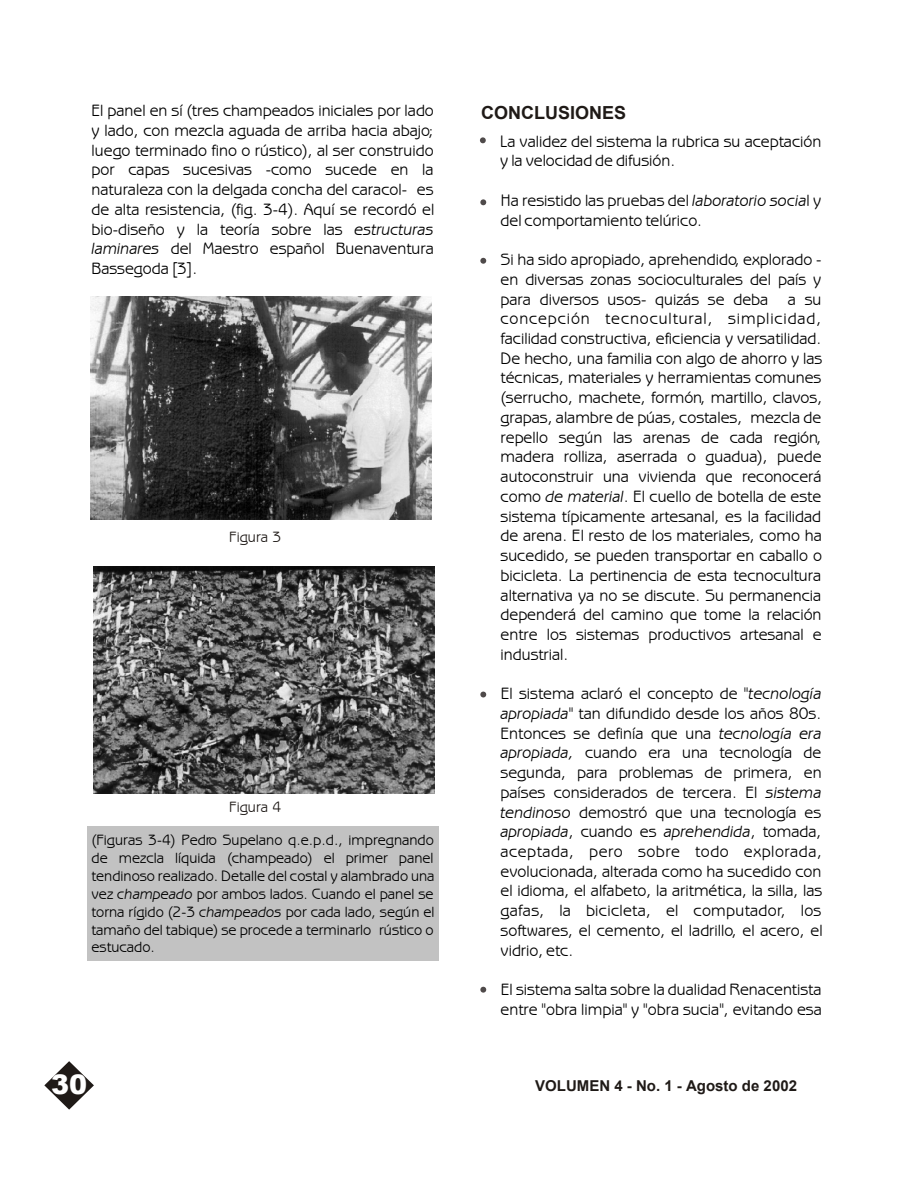
<style>
.page{position:relative;width:918px;height:1188px;background:#fff}
.page>*{position:absolute;margin:0;border:0;box-sizing:border-box;transform-origin:0 0}
.t1{font:900 27px "Arial";color:#fff}
.t2{font:700 18px "Arial";color:#1f1a17}
.t3{font:16.5px/19.8px "Benguiat Got Bk BT";color:#000;text-align:justify}
.t4{font:15px/18px "Benguiat Got Bk BT";color:#000;text-align:justify}
.t5{font:700 15px "Arial";color:#1f1a17}
.t6{font:15px "Benguiat Got Bk BT";color:#1f1a17}
.s1{font-style:italic}
</style>
<div class="page">
<div style="left:88px;top:827px;width:351px;height:134px;background:#c2c2c2"></div>
<img style="left:91px;top:296px;width:341px;height:223px">
<img style="left:94px;top:566px;width:341px;height:228px">
<svg style="left:480px;top:137px;width:6px;height:6px"></svg>
<svg style="left:480px;top:199px;width:6px;height:6px"></svg>
<svg style="left:480px;top:258px;width:6px;height:6px"></svg>
<svg style="left:480px;top:692px;width:6px;height:5px"></svg>
<svg style="left:480px;top:987px;width:6px;height:6px"></svg>
<svg style="left:44px;top:1061px;width:50px;height:49px"></svg>
<p class="t3" style="left:92px;top:102px;width:344px">El panel en sí (tres champeados iniciales por lado y lado, con mezcla aguada de arriba hacia abajo; luego terminado fino o rústico), al ser construido por capas sucesivas -como sucede en la naturaleza con la delgada concha del caracol- es de alta resistencia, (fig. 3-4). Aquí se recordó el bio-diseño y la teoría sobre las <span class="s1">estructuras laminares</span> del Maestro español Buenaventura Bassegoda [3].</p>
<p class="t6" style="left:229px;top:531px;width:54px">Figura 3</p>
<p class="t6" style="left:229px;top:801px;width:54px">Figura 4</p>
<p class="t4" style="left:92px;top:832px;width:345px">(Figuras 3-4) Pedro Supelano q.e.p.d., impregnando de mezcla líquida (champeado) el primer panel tendinoso realizado. Detalle del costal y alambrado una vez <span class="s1">champeado</span> por ambos lados. Cuando el panel se torna rígido (2-3 <span class="s1">champeados</span> por cada lado, según el tamaño del tabique) se procede a terminarlo rústico o estucado.</p>
<p class="t2" style="left:481px;top:105px;width:147px">CONCLUSIONES</p>
<p class="t3" style="left:500px;top:132px;width:323px">La validez del sistema la rubrica su aceptación y la velocidad de difusión.</p>
<p class="t3" style="left:501px;top:192px;width:322px">Ha resistido las pruebas del <span class="s1">laboratorio socia</span>l y del comportamiento telúrico.</p>
<p class="t3" style="left:501px;top:251px;width:323px">Si ha sido apropiado, aprehendido, explorado - en diversas zonas socioculturales del país y para diversos usos- quizás se deba a su concepción tecnocultural, simplicidad, facilidad constructiva, eficiencia y versatilidad.<br>De hecho, una familia con algo de ahorro y las técnicas, materiales y herramientas comunes (serrucho, machete, formón, martillo, clavos, grapas, alambre de púas, costales, mezcla de repello según las arenas de cada región, madera rolliza, aserrada o guadua), puede autoconstruir una vivienda que reconocerá como <span class="s1">de material</span>. El cuello de botella de este sistema típicamente artesanal, es la facilidad de arena. El resto de los materiales, como ha sucedido, se pueden transportar en caballo o bicicleta. La pertinencia de esta tecnocultura alternativa ya no se discute. Su permanencia dependerá del camino que tome la relación entre los sistemas productivos artesanal e industrial.</p>
<p class="t3" style="left:501px;top:685px;width:324px">El sistema aclaró el concepto de "<span class="s1">tecnología apropiada</span>" tan difundido desde los años 80s.<br>Entonces se definía que una <span class="s1">tecnología era apropiada,</span> cuando era una tecnología de segunda, para problemas de primera, en países considerados de tercera. El <span class="s1">sistema tendinoso</span> demostró que una tecnología es <span class="s1">apropiada</span>, cuando es <span class="s1">aprehendida</span>, tomada, aceptada, pero sobre todo explorada, evolucionada, alterada como ha sucedido con el idioma, el alfabeto, la aritmética, la silla, las gafas, la bicicleta, el computador, los softwares, el cemento, el ladrillo, el acero, el vidrio, etc.</p>
<p class="t3" style="left:501px;top:981px;width:323px">El sistema salta sobre la dualidad Renacentista entre "obra limpia" y "obra sucia", evitando esa</p>
<h1 class="t1" style="left:51px;top:1075px;width:38px">30</h1>
<p class="t5" style="left:535px;top:1080px;width:263px">VOLUMEN 4 - No. 1 - Agosto de 2002</p>
</div>
